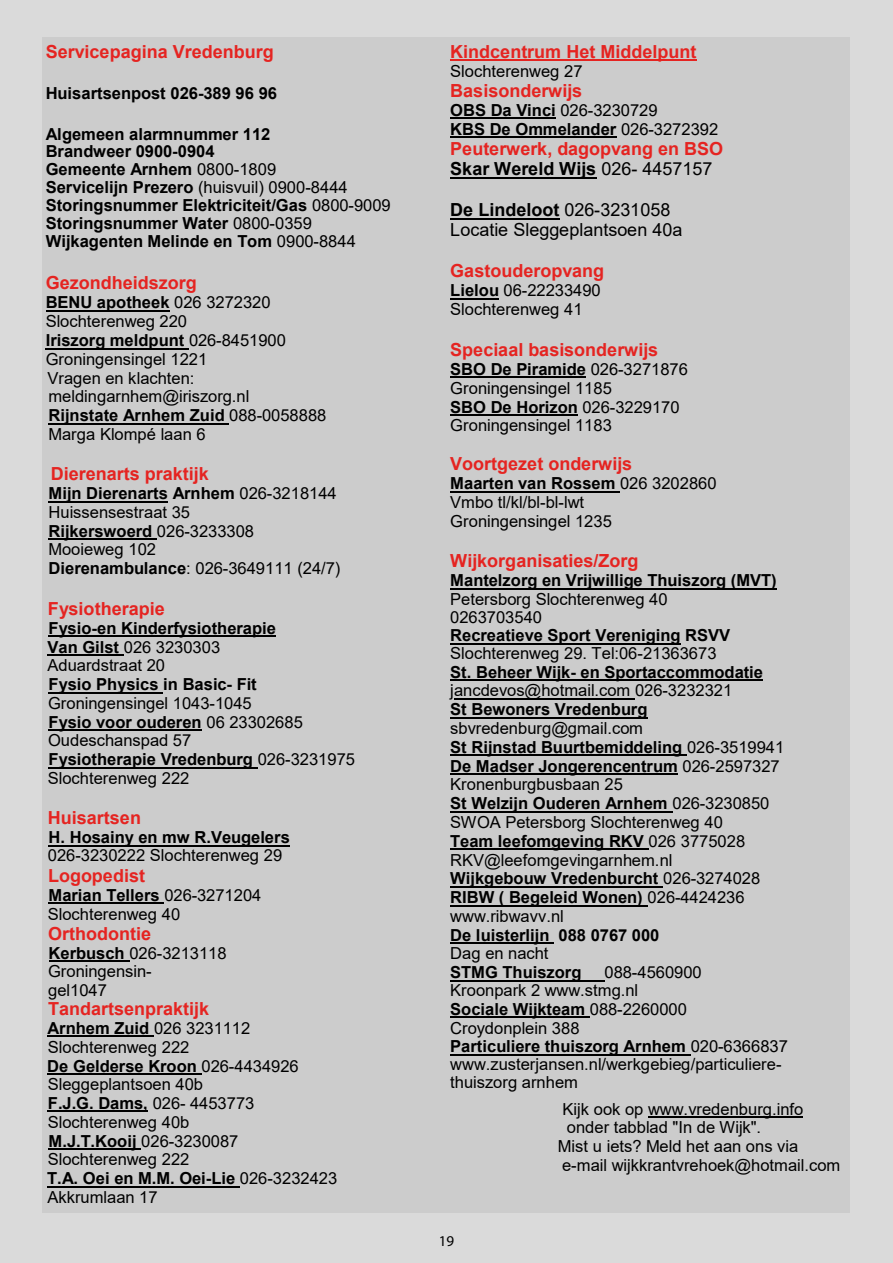
<style>
.page{position:relative;width:893px;height:1263px;background:#dadada}
.page>*{position:absolute;margin:0;border:0;box-sizing:border-box;transform-origin:0 0}
.t1{font:700 18px/20.5px "Arial";color:#e52421}
.t2{font:18px/20.4px "Arial";color:#000}
.t3{font:700 16.65px "Arial";color:#000}
.t4{font:16.65px "Arial";letter-spacing:-.005em;color:#000}
.t5{font:16.5px/18.8px "Arial";color:#000}
.t6{font:700 16.5px/18px "Arial";color:#000}
.t7{font:15px "Myriad Pro";color:#000}
.s1{font-weight:400}
.s2{font-weight:700}
.s3{color:#000}
.s4{font-weight:400;color:#000}
</style>
<div class="page">
<div style="left:42px;top:38px;width:807px;height:1175px;background:#ccc"></div>
<hr style="left:46px;top:310px;width:124px;height:2px;background:#000">
<hr style="left:46px;top:348px;width:143px;height:1px;background:#000">
<hr style="left:49px;top:423px;width:180px;height:2px;background:#000">
<hr style="left:49px;top:501px;width:119px;height:1px;background:#000">
<hr style="left:49px;top:538px;width:108px;height:2px;background:#000">
<hr style="left:49px;top:635px;width:227px;height:2px;background:#000">
<hr style="left:48px;top:654px;width:76px;height:2px;background:#000">
<hr style="left:49px;top:692px;width:114px;height:1px;background:#000">
<hr style="left:49px;top:729px;width:153px;height:2px;background:#000">
<hr style="left:49px;top:767px;width:209px;height:1px;background:#000">
<hr style="left:49px;top:845px;width:241px;height:2px;background:#000">
<hr style="left:49px;top:902px;width:115px;height:2px;background:#000">
<hr style="left:49px;top:960px;width:80px;height:2px;background:#000">
<hr style="left:48px;top:1035px;width:106px;height:2px;background:#000">
<hr style="left:47px;top:1073px;width:155px;height:2px;background:#000">
<hr style="left:48px;top:1110px;width:100px;height:2px;background:#000">
<hr style="left:49px;top:1148px;width:92px;height:2px;background:#000">
<hr style="left:47px;top:1185px;width:193px;height:2px;background:#000">
<hr style="left:450px;top:60px;width:246px;height:1px;background:#e52421">
<hr style="left:450px;top:118px;width:106px;height:1px;background:#000">
<hr style="left:450px;top:136px;width:166px;height:2px;background:#000">
<hr style="left:450px;top:177px;width:146px;height:2px;background:#000">
<hr style="left:450px;top:218px;width:109px;height:2px;background:#000">
<hr style="left:450px;top:298px;width:49px;height:2px;background:#000">
<hr style="left:450px;top:376px;width:136px;height:2px;background:#000">
<hr style="left:450px;top:414px;width:128px;height:2px;background:#000">
<hr style="left:450px;top:491px;width:170px;height:1px;background:#000">
<hr style="left:450px;top:588px;width:327px;height:2px;background:#000">
<hr style="left:450px;top:643px;width:230px;height:1px;background:#000">
<hr style="left:450px;top:679px;width:313px;height:2px;background:#000">
<hr style="left:454px;top:698px;width:181px;height:1px;background:#000">
<hr style="left:450px;top:717px;width:197px;height:1px;background:#000">
<hr style="left:450px;top:754px;width:237px;height:2px;background:#000">
<hr style="left:450px;top:773px;width:228px;height:2px;background:#000">
<hr style="left:450px;top:811px;width:222px;height:1px;background:#000">
<hr style="left:450px;top:848px;width:198px;height:2px;background:#000">
<hr style="left:450px;top:886px;width:213px;height:2px;background:#000">
<hr style="left:450px;top:905px;width:197px;height:1px;background:#000">
<hr style="left:450px;top:942px;width:104px;height:2px;background:#000">
<hr style="left:450px;top:980px;width:154px;height:2px;background:#000">
<hr style="left:450px;top:1016px;width:140px;height:2px;background:#000">
<hr style="left:450px;top:1054px;width:240px;height:1px;background:#000">
<hr style="left:648px;top:1116px;width:155px;height:1px;background:#000">
<p class="t1" style="left:46px;top:41px;width:229px">Servicepagina Vredenburg</p>
<p class="t3" style="left:46px;top:81px;width:233px">Huisartsenpost 026-389 96 96</p>
<p class="t6" style="left:46px;top:125px;width:347px">Algemeen alarmnummer 112<br>Brandweer 0900-0904<br>Gemeente Arnhem <span class="s1">0800-1809<br></span>Servicelijn Prezero <span class="s1">(huisvuil) 0900-8444<br></span>Storingsnummer Elektriciteit/Gas <span class="s1">0800-9009<br></span>Storingsnummer Water <span class="s1">0800-0359<br></span>Wijkagenten Melinde en Tom <span class="s1">0900-8844</span></p>
<p class="t1" style="left:46px;top:273px;width:153px">Gezondheidszorg</p>
<p class="t6" style="left:46px;top:294px;width:226px">BENU apotheek <span class="s1">026 3272320</span></p>
<p class="t4" style="left:46px;top:310px;width:143px">Slochterenweg 220</p>
<p class="t5" style="left:46px;top:331px;width:282px"><span class="s2">Iriszorg meldpunt</span> 026-8451900<br>Groningensingel 1221<br>Vragen en klachten: meldingarnhem@iriszorg.nl<br><span class="s2">Rijnstate Arnhem Zuid</span> 088-0058888<br>Marga Klompé laan 6</p>
<p class="t1" style="left:51px;top:463px;width:160px">Dierenarts praktijk</p>
<p class="t5" style="left:49px;top:484px;width:290px"><span class="s2">Mijn Dierenarts Arnhem</span> 026-3218144<br>Huissensestraat 35<br><span class="s2">Rijkerswoerd</span> 026-3233308<br>Mooieweg 102</p>
<p class="t4" style="left:49px;top:557px;width:293px"><span class="s2">Dierenambulance</span>: 026-3649111 (24/7)</p>
<p class="t1" style="left:48px;top:598px;width:118px">Fysiotherapie</p>
<p class="t6" style="left:48px;top:619px;width:230px;line-height:18.8px">Fysio-en Kinderfysiotherapie<br>Van Gilst <span class="s1">026 3230303<br>Aduardstraat 20</span></p>
<p class="t6" style="left:49px;top:675px;width:210px">Fysio Physics in Basic- Fit</p>
<p class="t5" style="left:48px;top:693px;width:309px">Groningensingel 1043-1045<br><span class="s2">Fysio voor ouderen</span> 06 23302685<br>Oudeschanspad 57<br><span class="s2">Fysiotherapie Vredenburg</span> 026-3231975<br>Slochterenweg 222</p>
<p class="t1" style="left:48px;top:808px;width:95px">Huisartsen</p>
<p class="t6" style="left:49px;top:829px;width:243px">H. Hosainy en mw R.Veugelers</p>
<p class="t5" style="left:48px;top:846px;width:236px">026-3230222 Slochterenweg 29</p>
<p class="t1" style="left:48px;top:865px;width:99px">Logopedist</p>
<p class="t5" style="left:48px;top:885px;width:215px"><span class="s2">Marian Tellers</span> 026-3271204<br>Slochterenweg 40</p>
<p class="t1" style="left:48px;top:923px;width:104px">Orthodontie</p>
<p class="t5" style="left:48px;top:944px;width:180px;line-height:18.3px"><span class="s2">Kerbusch</span> 026-3213118<br>Groningensin-<br>gel1047</p>
<p class="t1" style="left:48px;top:998px;width:162px">Tandartsenpraktijk</p>
<p class="t6" style="left:48px;top:1019px;width:204px">Arnhem Zuid <span class="s1">026 3231112</span></p>
<p class="t4" style="left:48px;top:1035px;width:143px">Slochterenweg 222</p>
<p class="t5" style="left:47px;top:1056px;width:292px"><span class="s2">De Gelderse Kroon</span> 026-4434926<br>Sleggeplantsoen 40b<br><span class="s2">F.J.G. Dams,</span> 026- 4453773<br>Slochterenweg 40b<br><span class="s2">M.J.T.Kooij</span> 026-3230087<br>Slochterenweg 222<br><span class="s2">T.A. Oei en M.M. Oei-Lie</span> 026-3232423<br>Akkrumlaan 17</p>
<p class="t1" style="left:450px;top:41px;width:248px">Kindcentrum Het Middelpunt</p>
<p class="t5" style="left:450px;top:61px;width:134px">Slochterenweg 27</p>
<p class="t1" style="left:450px;top:80px;width:134px">Basisonderwijs</p>
<p class="t6" style="left:450px;top:101px;width:270px;line-height:18.8px">OBS Da Vinci <span class="s1">026-3230729<br></span>KBS De Ommelander <span class="s1">026-3272392</span></p>
<p class="t1" style="left:450px;top:138px;width:274px">Peuterwerk, dagopvang en BSO<br><span class="s3">Skar Wereld Wijs</span> <span class="s4">026- 4457157</span></p>
<p class="t2" style="left:450px;top:199px;width:234px"><span class="s2">De Lindeloot</span> 026-3231058<br>Locatie Sleggeplantsoen 40a</p>
<p class="t1" style="left:450px;top:261px;width:155px">Gastouderopvang</p>
<p class="t5" style="left:450px;top:281px;width:152px"><span class="s2">Lielou</span> 06-22233490<br>Slochterenweg 41</p>
<p class="t1" style="left:450px;top:339px;width:210px">Speciaal basisonderwijs</p>
<p class="t5" style="left:450px;top:360px;width:239px"><span class="s2">SBO De Piramide</span> 026-3271876<br>Groningensingel 1185<br><span class="s2">SBO De Horizon</span> 026-3229170<br>Groningensingel 1183</p>
<p class="t1" style="left:450px;top:454px;width:183px">Voortgezet onderwijs</p>
<p class="t5" style="left:450px;top:474px;width:268px"><span class="s2">Maarten van Rossem</span> 026 3202860<br>Vmbo tl/kl/bl-bl-lwt<br>Groningensingel 1235</p>
<p class="t1" style="left:450px;top:551px;width:190px">Wijkorganisaties/Zorg</p>
<p class="t6" style="left:450px;top:572px;width:328px">Mantelzorg en Vrijwillige Thuiszorg (MVT)</p>
<p class="t5" style="left:450px;top:590px;width:219px;line-height:17.9px">Petersborg Slochterenweg 40<br>0263703540</p>
<p class="t6" style="left:450px;top:626px;width:281px">Recreatieve Sport Vereniging RSVV</p>
<p class="t5" style="left:450px;top:644px;width:268px">Slochterenweg 29. Tel:06-21363673</p>
<p class="t6" style="left:450px;top:663px;width:314px">St. Beheer Wijk- en Sportaccommodatie</p>
<p class="t5" style="left:450px;top:681px;width:283px">jancdevos@hotmail.com 026-3232321</p>
<p class="t6" style="left:450px;top:700px;width:199px">St Bewoners Vredenburg</p>
<p class="t5" style="left:450px;top:719px;width:335px">sbvredenburg@gmail.com<br><span class="s2">St Rijnstad Buurtbemiddeling</span> 026-3519941<br><span class="s2">De Madser Jongerencentrum</span> 026-2597327<br>Kronenburgbusbaan 25</p>
<p class="t3" style="left:450px;top:791px;width:321px">St Welzijn Ouderen Arnhem <span class="s1">026-3230850</span></p>
<p class="t5" style="left:450px;top:813px;width:312px">SWOA Petersborg Slochterenweg 40<br><span class="s2">Team leefomgeving RKV</span> 026 3775028<br>RKV@leefomgevingarnhem.nl<br><span class="s2">Wijkgebouw Vredenburcht</span> 026-3274028<br><span class="s2">RIBW ( Begeleid Wonen)</span> 026-4424236 www.ribwavv.nl</p>
<p class="t6" style="left:450px;top:926px;width:211px">De luisterlijn 088 0767 000</p>
<p class="t5" style="left:450px;top:944px;width:100px">Dag en nacht</p>
<p class="t6" style="left:450px;top:964px;width:133px">STMG Thuiszorg</p>
<p class="t5" style="left:450px;top:963px;width:253px;text-indent:154px">088-4560900<br>Kroonpark 2 www.stmg.nl<br><span class="s2">Sociale Wijkteam</span> 088-2260000<br>Croydonplein 388</p>
<p class="t3" style="left:450px;top:1034px;width:339px">Particuliere thuiszorg Arnhem <span class="s1">020-6366837</span></p>
<p class="t5" style="left:450px;top:1055px;width:333px;line-height:18px">www.zusterjansen.nl/werkgebieg/particuliere&shy;thuiszorg arnhem</p>
<p class="t5" style="left:563px;top:1099px;width:242px">Kijk ook op www.vredenburg.info</p>
<p class="t5" style="left:567px;top:1118px;width:196px">onder tabblad "In de Wijk".</p>
<p class="t5" style="left:558px;top:1137px;width:242px">Mist u iets? Meld het aan ons via</p>
<p class="t5" style="left:562px;top:1156px;width:280px">e-mail wijkkrantvrehoek@hotmail.com</p>
<p class="t7" style="left:439px;top:1232px;width:17px">19</p>
</div>
